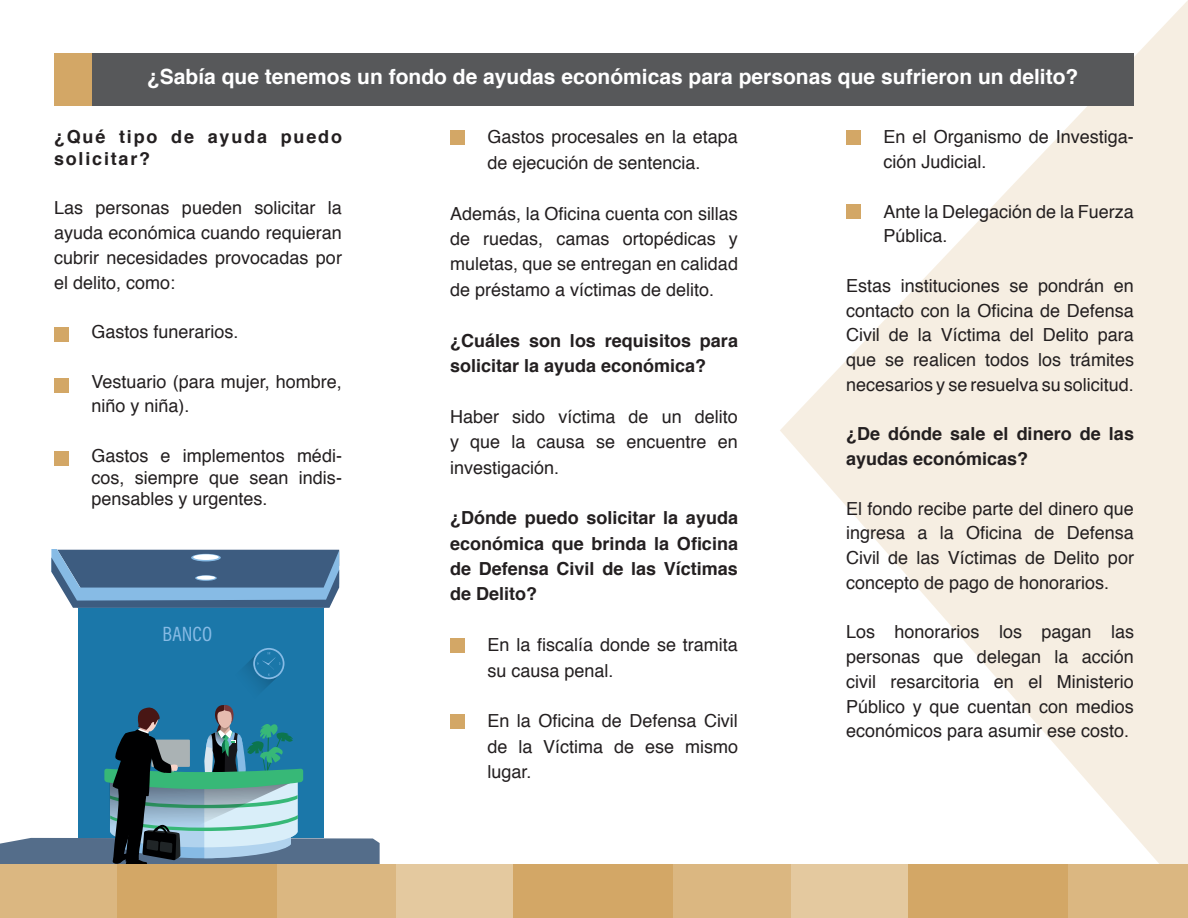
<style>
.page{position:relative;width:1188px;height:918px;background:#fff}
.page>*{position:absolute;margin:0;border:0;box-sizing:border-box;transform-origin:0 0}
.t1{font:700 21px "Helvetica";color:#fff}
.t2{font:18px/24.8px "Helvetica";color:#231f20;text-align:justify}
.t3{font:700 18px/25.3px "Helvetica";color:#231f20}
.t4{font:700 18px/21.6px "Helvetica";letter-spacing:.1em;color:#231f20}
</style>
<div class="page">
<svg style="left:780px;top:0;width:408px;height:864px;fill:#f6eee2"></svg>
<div style="left:54px;top:54px;width:1079px;height:52px;background:#57585a"></div>
<div style="left:54px;top:54px;width:37px;height:52px;background:#d3a766"></div>
<div style="left:78px;top:594px;width:246px;height:244px;background:#1b77a9"></div>
<svg style="left:51px;top:550px;width:288px;height:58px;background:#56799d"></svg>
<svg style="left:0;top:648px;width:380px;height:216px"></svg>
<div style="left:0;top:864px;width:117px;height:53px;background:#dbb781"></div>
<div style="left:395px;top:864px;width:118px;height:53px;background:#e4c99f"></div>
<div style="left:791px;top:864px;width:117px;height:53px;background:#e4c99f"></div>
<div style="left:277px;top:864px;width:118px;height:53px;background:#dbb781"></div>
<div style="left:672px;top:864px;width:119px;height:53px;background:#dbb781"></div>
<div style="left:1068px;top:864px;width:120px;height:53px;background:#dbb781"></div>
<div style="left:117px;top:864px;width:160px;height:54px;background:#d3a766"></div>
<div style="left:513px;top:864px;width:159px;height:54px;background:#d3a766"></div>
<div style="left:908px;top:864px;width:160px;height:54px;background:#d3a766"></div>
<div style="left:54px;top:327px;width:15px;height:15px;background:#d3a766"></div>
<div style="left:54px;top:378px;width:15px;height:15px;background:#d3a766"></div>
<div style="left:54px;top:452px;width:15px;height:14px;background:#d3a766"></div>
<div style="left:450px;top:130px;width:15px;height:14px;background:#d3a766"></div>
<div style="left:846px;top:130px;width:15px;height:14px;background:#d3a766"></div>
<div style="left:846px;top:204px;width:15px;height:15px;background:#d3a766"></div>
<div style="left:450px;top:638px;width:15px;height:15px;background:#d3a766"></div>
<div style="left:450px;top:714px;width:15px;height:15px;background:#d3a766"></div>
<p class="t1" style="left:147px;top:60px;width:933px">¿Sabía que tenemos un fondo de ayudas económicas para personas que sufrieron un delito?</p>
<p class="t4" style="left:54px;top:126px;width:290px">¿Qué tipo de ayuda puedo solicitar?</p>
<p class="t2" style="left:54px;top:196px;width:289px">Las personas pueden solicitar la ayuda económica cuando requieran cubrir necesidades provocadas por el delito, como:</p>
<p class="t2" style="left:92px;top:320px;width:149px">Gastos funerarios.</p>
<p class="t2" style="left:92px;top:370px;width:252px">Vestuario (para mujer, hombre, niño y niña).</p>
<p class="t2" style="left:92px;top:445px;width:252px;line-height:21.6px">Gastos e implementos médi&shy;cos, siempre que sean indis&shy;pensables y urgentes.</p>
<p class="t2" style="left:488px;top:125px;width:252px;line-height:25.3px">Gastos procesales en la etapa de ejecución de sentencia.</p>
<p class="t2" style="left:450px;top:201px;width:289px;line-height:25.3px">Además, la Oficina cuenta con sillas de ruedas, camas ortopédicas y muletas, que se entregan en calidad de préstamo a víctimas de delito.</p>
<p class="t3" style="left:450px;top:328px;width:289px">¿Cuáles son los requisitos para solicitar la ayuda económica?</p>
<p class="t2" style="left:450px;top:404px;width:289px;line-height:25.3px">Haber sido víctima de un delito y que la causa se encuentre en investigación.</p>
<p class="t3" style="left:450px;top:506px;width:290px;text-align:justify">¿Dónde puedo solicitar la ayuda económica que brinda la Oficina de Defensa Civil de las Víctimas de Delito?</p>
<p class="t2" style="left:488px;top:633px;width:252px;line-height:25.3px">En la fiscalía donde se tramita su causa penal.</p>
<p class="t2" style="left:488px;top:709px;width:252px;line-height:25.3px">En la Oficina de Defensa Civil de la Víctima de ese mismo lugar.</p>
<p class="t2" style="left:884px;top:125px;width:252px">En el Organismo de Investiga&shy;ción Judicial.</p>
<p class="t2" style="left:884px;top:200px;width:252px">Ante la Delegación de la Fuerza<br>Pública.</p>
<p class="t2" style="left:846px;top:274px;width:289px">Estas instituciones se pondrán en contacto con la Oficina de Defensa Civil de la Víctima del Delito para que se realicen todos los trámites necesarios y se resuelva su solicitud.</p>
<p class="t3" style="left:846px;top:422px;width:289px;line-height:24.8px">¿De dónde sale el dinero de las ayudas económicas?</p>
<p class="t2" style="left:846px;top:497px;width:289px">El fondo recibe parte del dinero que ingresa a la Oficina de Defensa Civil de las Víctimas de Delito por concepto de pago de honorarios.</p>
<p class="t2" style="left:846px;top:620px;width:289px">Los honorarios los pagan las personas que delegan la acción civil resarcitoria en el Ministerio Público y que cuentan con medios económicos para asumir ese costo.</p>
</div>
